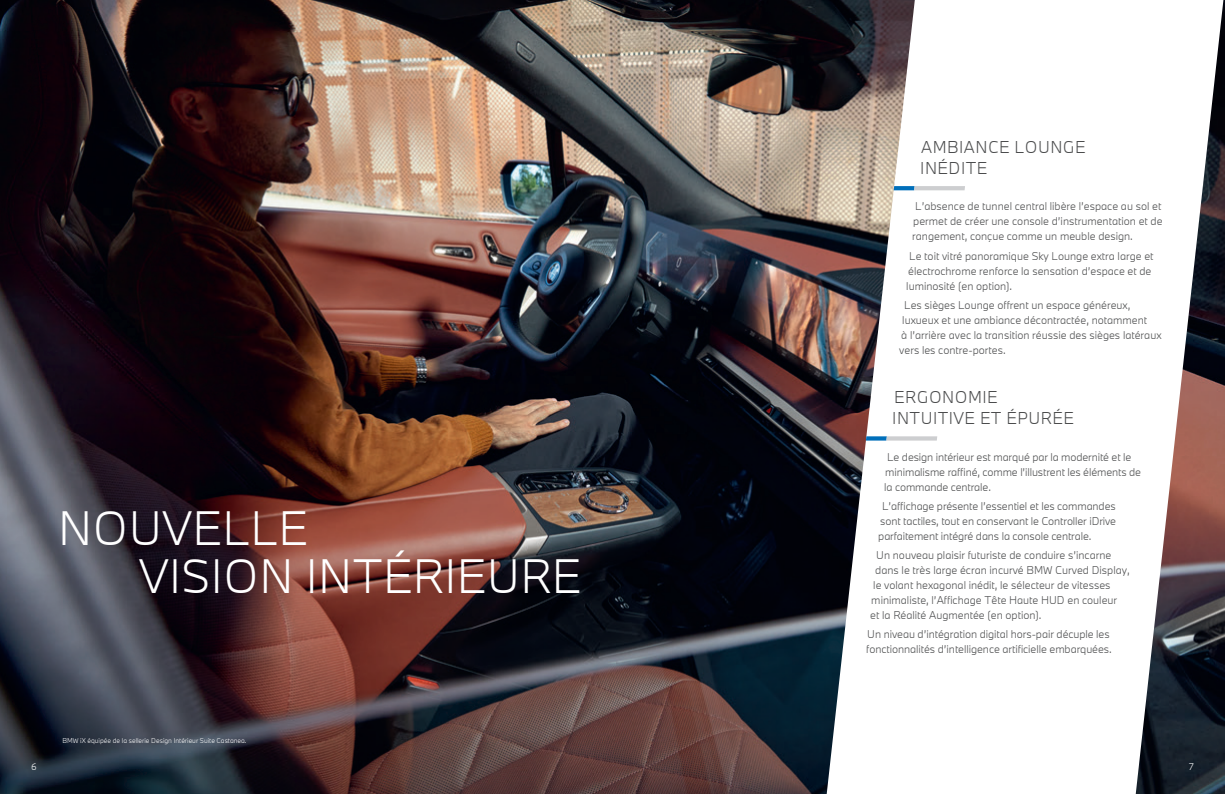
<style>
.page{position:relative;width:1225px;height:794px;background:#fff}
.page>*{position:absolute;margin:0;border:0;box-sizing:border-box;transform-origin:0 0}
.t1{font:300 45px/48px "BMW Type Next Latin TT";letter-spacing:.01em;color:#fff}
.t2{font:300 16px/21px "BMW Type Next Latin TT";letter-spacing:.03em;color:#4b4c4d}
.t3{font:300 10.5px/15px "BMW Type Next Latin TT";color:#4b4c4d}
.t4{font:300 9px "BMW Type Next Latin TT";color:#fff}
.t5{font:300 6.5px "BMW Type Next Latin TT";color:#fff}
</style>
<div class="page">
<img style="left:0;top:0;width:1225px;height:794px">
<svg style="left:826px;top:0;width:397px;height:794px"></svg>
<svg style="left:893px;top:186px;width:72px;height:4px"></svg>
<svg style="left:866px;top:436px;width:71px;height:4px"></svg>
<h1 class="t1" style="left:139px;top:504px;width:444px;text-indent:-81px">NOUVELLE<br>VISION INTÉRIEURE</h1>
<p class="t4" style="left:31px;top:760px;width:7px">6</p>
<p class="t5" style="left:62px;top:736px;width:186px">BMW iX équipée de la sellerie Design Intérieur Suite Castanea.</p>
<h2 class="t2" style="left:920px;top:136px;width:167px">AMBIANCE LOUNGE<br>INÉDITE</h2>
<p class="t3" style="left:912px;top:199px;width:252px;text-align:justify">L’absence de tunnel central libère l’espace au sol et permet de créer une console d’instrumentation et de rangement, conçue comme un meuble design.</p>
<p class="t3" style="left:906px;top:248px;width:249px">Le toit vitré panoramique Sky Lounge extra large et électrochrome renforce la sensation d’espace et de luminosité (en option).</p>
<p class="t3" style="left:899px;top:297px;width:264px;text-indent:5px">Les sièges Lounge offrent un espace généreux, luxueux et une ambiance décontractée, notamment<br>à l’arrière avec la transition réussie des sièges latéraux vers les contre-portes.</p>
<h2 class="t2" style="left:892px;top:386px;width:183px">ERGONOMIE<br>INTUITIVE ET ÉPURÉE</h2>
<p class="t3" style="left:884px;top:449px;width:258px">Le design intérieur est marqué par la modernité et le minimalisme raffiné, comme l’illustrent les éléments de la commande centrale.</p>
<p class="t3" style="left:878px;top:498px;width:239px;text-align:justify;text-indent:4px">L’affichage présente l’essentiel et les commandes sont tactiles, tout en conservant le Controller iDrive parfaitement intégré dans la console centrale.</p>
<p class="t3" style="left:876px;top:547px;width:237px">Un nouveau plaisir futuriste de conduire s’incarne</p>
<p class="t3" style="left:875px;top:562px;width:256px">dans le très large écran incurvé BMW Curved Display,</p>
<p class="t3" style="left:873px;top:577px;width:239px">le volant hexagonal inédit, le sélecteur de vitesses</p>
<p class="t3" style="left:871px;top:592px;width:247px">minimaliste, l’Affichage Tête Haute HUD en couleur</p>
<p class="t3" style="left:870px;top:607px;width:173px">et la Réalité Augmentée (en option).</p>
<p class="t3" style="left:866px;top:627px;width:247px">Un niveau d’intégration digital hors-pair décuple les fonctionnalités d’intelligence artificielle embarquées.</p>
<p class="t4" style="left:1189px;top:760px;width:6px">7</p>
</div>
